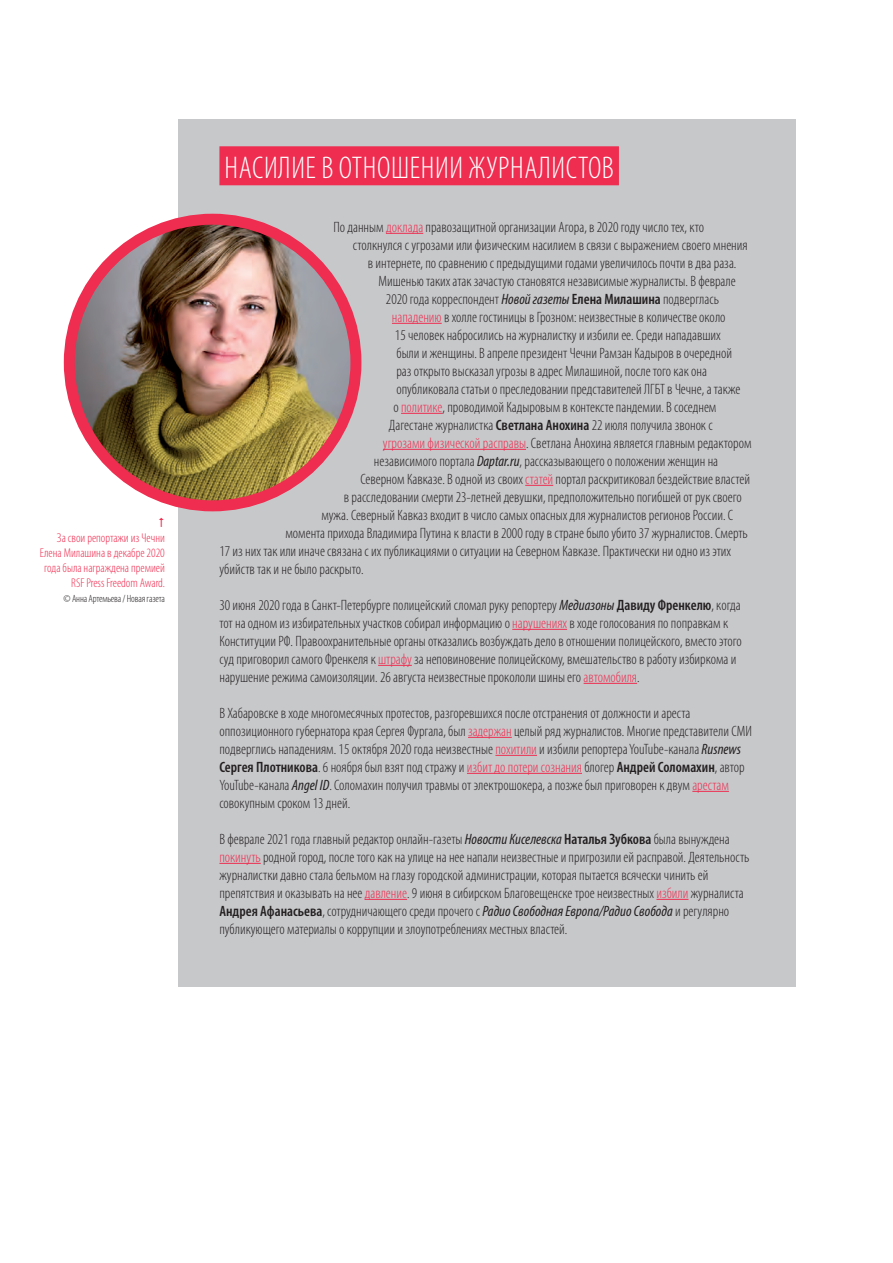
<style>
.page{position:relative;width:893px;height:1263px;background:#fff}
.page>*{position:absolute;margin:0;border:0;box-sizing:border-box;transform-origin:0 0}
.t1{font:300 condensed 31.5px "Myriad Pro";letter-spacing:.02em;color:#fff}
.t2{font:300 condensed 15px/18px "Myriad Pro";color:#231f20}
.t3{font:300 condensed 12.75px/15px "Myriad Pro";color:#ee2d50;text-align:right}
.t4{font:300 condensed 10.5px "Myriad Pro";letter-spacing:-.015em;color:#231f20}
.s1{color:#ee2d50}
.s2{font-weight:400;font-style:italic}
.s3{font-weight:600}
</style>
<div class="page">
<div style="left:178px;top:119px;width:618px;height:867px;background:#c7c8ca"></div>
<div style="left:219px;top:146px;width:400px;height:39px;background:#ee2d50"></div>
<hr style="left:386px;top:233px;width:37px;height:1px;background:#ee2d50">
<hr style="left:392px;top:323px;width:50px;height:1px;background:#ee2d50">
<hr style="left:401px;top:413px;width:42px;height:1px;background:#ee2d50">
<hr style="left:383px;top:449px;width:143px;height:1px;background:#ee2d50">
<svg style="left:525px;top:485px;width:28px;height:1px"></svg>
<hr style="left:512px;top:629px;width:55px;height:1px;background:#ee2d50">
<hr style="left:378px;top:665px;width:34px;height:1px;background:#ee2d50">
<hr style="left:584px;top:683px;width:53px;height:1px;background:#ee2d50">
<hr style="left:468px;top:737px;width:44px;height:1px;background:#ee2d50">
<hr style="left:495px;top:755px;width:42px;height:1px;background:#ee2d50">
<hr style="left:467px;top:773px;width:115px;height:1px;background:#ee2d50">
<hr style="left:692px;top:791px;width:37px;height:1px;background:#ee2d50">
<hr style="left:219px;top:863px;width:42px;height:1px;background:#ee2d50">
<hr style="left:365px;top:899px;width:42px;height:1px;background:#ee2d50">
<hr style="left:656px;top:899px;width:33px;height:1px;background:#ee2d50">
<img style="left:69px;top:219px;width:287px;height:287px;border-radius:143px">
<div style="left:64px;top:214px;width:297px;height:297px;border:11px solid #ee2d50;border-radius:50%"></div>
<p class="t3" style="left:40px;top:530px;width:127px">За свои репортажи из Чечни<br>Елена Милашина в декабре 2020 года была награждена премией<br>RSF Press Freedom Award.</p>
<p class="t4" style="left:64px;top:592px;width:103px">© Анна Артемьева / Новая газета</p>
<h1 class="t1" style="left:225px;top:151px;width:391px">НАСИЛИЕ В ОТНОШЕНИИ ЖУРНАЛИСТОВ</h1>
<p class="t2" style="left:333px;top:218px;width:372px">По данным <span class="s1">доклада</span> правозащитной организации Агора, в 2020 году число тех, кто</p>
<p class="t2" style="left:353px;top:236px;width:396px">столкнулся с угрозами или физическим насилием в связи с выражением своего мнения</p>
<p class="t2" style="left:368px;top:254px;width:370px">в интернете, по сравнению с предыдущими годами увеличилось почти в два раза.</p>
<p class="t2" style="left:378px;top:272px;width:359px">Мишенью таких атак зачастую становятся независимые журналисты. В феврале</p>
<p class="t2" style="left:386px;top:290px;width:335px">2020 года корреспондент <span class="s2">Новой газеты</span> <span class="s3">Елена Милашина</span> подверглась</p>
<p class="t2" style="left:392px;top:308px;width:335px"><span class="s1">нападению</span> в холле гостиницы в Грозном: неизвестные в количестве около</p>
<p class="t2" style="left:395px;top:326px;width:327px">15 человек набросились на журналистку и избили ее. Среди нападавших</p>
<p class="t2" style="left:396px;top:344px;width:337px">были и женщины. В апреле президент Чечни Рамзан Кадыров в очередной</p>
<p class="t2" style="left:396px;top:362px;width:312px">раз открыто высказал угрозы в адрес Милашиной, после того как она</p>
<p class="t2" style="left:396px;top:380px;width:346px">опубликовала статьи о преследовании представителей ЛГБТ в Чечне, а также</p>
<p class="t2" style="left:393px;top:398px;width:325px">о <span class="s1">политике</span>, проводимой Кадыровым в контексте пандемии. В соседнем</p>
<p class="t2" style="left:389px;top:416px;width:325px">Дагестане журналистка <span class="s3">Светлана Анохина</span> 22 июля получила звонок с</p>
<p class="t2" style="left:383px;top:434px;width:370px"><span class="s1">угрозами физической расправы</span>. Светлана Анохина является главным редактором</p>
<p class="t2" style="left:374px;top:452px;width:346px">независимого портала <span class="s2">Daptar.ru</span>, рассказывающего о положении женщин на</p>
<p class="t2" style="left:360px;top:470px;width:391px">Северном Кавказе. В одной из своих <span class="s1">статей</span> портал раскритиковал бездействие властей</p>
<p class="t2" style="left:344px;top:488px;width:399px">в расследовании смерти 23-летней девушки, предположительно погибшей от рук своего</p>
<p class="t2" style="left:321px;top:506px;width:413px">мужа. Северный Кавказ входит в число самых опасных для журналистов регионов России. С</p>
<p class="t2" style="left:285px;top:524px;width:464px">момента прихода Владимира Путина к власти в 2000 году в стране было убито 37 журналистов. Смерть</p>
<p class="t2" style="left:219px;top:542px;width:513px">17 из них так или иначе связана с их публикациями о ситуации на Северном Кавказе. Практически ни одно из этих</p>
<p class="t2" style="left:219px;top:560px;width:146px">убийств так и не было раскрыто.</p>
<p class="t2" style="left:219px;top:596px;width:524px">30 июня 2020 года в Санкт-Петербурге полицейский сломал руку репортеру <span class="s2">Медиазоны</span> <span class="s3">Давиду Френкелю</span>, когда тот на одном из избирательных участков собирал информацию о <span class="s1">нарушениях</span> в ходе голосования по поправкам к Конституции РФ. Правоохранительные органы отказались возбуждать дело в отношении полицейского, вместо этого суд приговорил самого Френкеля к <span class="s1">штрафу</span> за неповиновение полицейскому, вмешательство в работу избиркома и нарушение режима самоизоляции. 26 августа неизвестные прокололи шины его <span class="s1">автомобиля</span>.</p>
<p class="t2" style="left:219px;top:704px;width:534px">В Хабаровске в ходе многомесячных протестов, разгоревшихся после отстранения от должности и ареста оппозиционного губернатора края Сергея Фургала, был <span class="s1">задержан</span> целый ряд журналистов. Многие представители СМИ подверглись нападениям. 15 октября 2020 года неизвестные <span class="s1">похитили</span> и избили репортера YouTube-канала <span class="s2">Rusnews </span><span class="s3">Сергея Плотникова</span>. 6 ноября был взят под стражу и <span class="s1">избит до потери сознания</span> блогер <span class="s3">Андрей Соломахин</span>, автор YouTube-канала <span class="s2">Angel ID</span>. Соломахин получил травмы от электрошокера, а позже был приговорен к двум <span class="s1">арестам </span>совокупным сроком 13 дней.</p>
<p class="t2" style="left:219px;top:830px;width:531px">В феврале 2021 года главный редактор онлайн-газеты <span class="s2">Новости Киселевска</span> <span class="s3">Наталья Зубкова</span> была вынуждена <span class="s1">покинуть</span> родной город, после того как на улице на нее напали неизвестные и пригрозили ей расправой. Деятельность журналистки давно стала бельмом на глазу городской администрации, которая пытается всячески чинить ей препятствия и оказывать на нее <span class="s1">давление</span>. 9 июня в сибирском Благовещенске трое неизвестных <span class="s1">избили</span> журналиста <span class="s3">Андрея Афанасьева</span>, сотрудничающего среди прочего с <span class="s2">Радио Свободная Европа/Радио Свобода</span> и регулярно публикующего материалы о коррупции и злоупотреблениях местных властей.</p>
</div>
